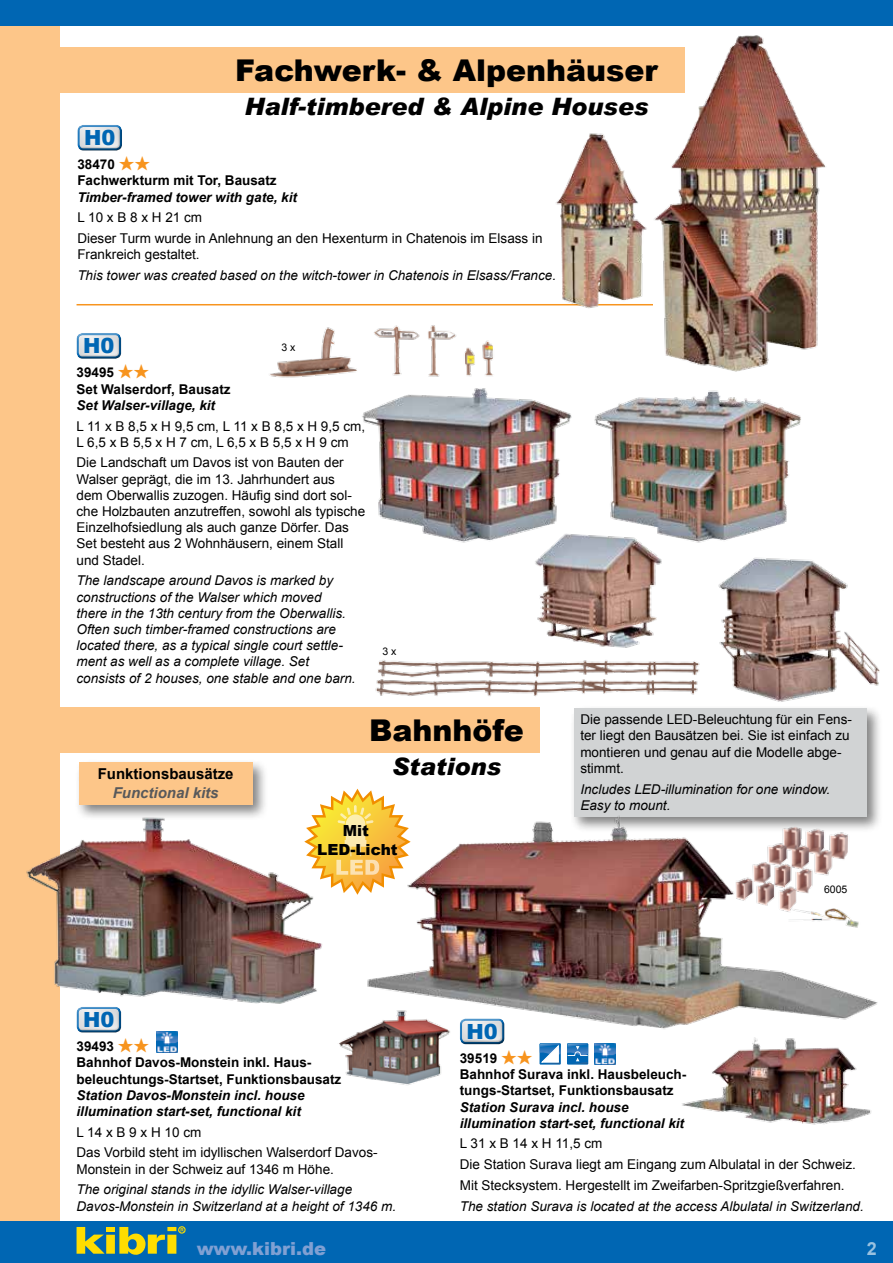
<style>
.page{position:relative;width:893px;height:1263px;background:#fff}
.page>*{position:absolute;margin:0;border:0;box-sizing:border-box;transform-origin:0 0}
.t1{font:900 30px "Arial";color:#000}
.t2{font:italic 900 24px "Arial";color:#000}
.t3{font:900 20.85px "Arial";color:#0066b3}
.t4{font:900 18px "Arial";color:#80a0d3}
.t5{font:700 18px "Arial";color:#fff}
.t6{font:900 15.3px/18.6px "Arial";color:#000;text-align:center}
.t7{font:700 15px "Arial";color:#000}
.t8{font:italic 700 15px "Arial";color:#58595b}
.t9{font:13.5px/16.2px "Arial";color:#000}
.t10{font:italic 13.5px/16.2px "Arial";color:#000}
.t11{font:700 13.5px/16.2px "Arial";color:#000}
.t12{font:italic 700 13.5px/16.2px "Arial";color:#000}
.t13{font:10.5px "Arial";color:#000}
.s1{color:#f7941e}
</style>
<div class="page">
<div style="left:43px;top:47px;width:642px;height:45px;background:#fdc689"></div>
<div style="left:0;top:0;width:60px;height:1263px;background:#fdc689"></div>
<div style="left:0;top:1221px;width:893px;height:42px;background:#0066b3"></div>
<svg style="left:77px;top:1226px;width:109px;height:29px"></svg>
<div style="left:167px;top:1235px;width:9px;height:19px;background:#fd0"></div>
<div style="left:106px;top:1235px;width:9px;height:19px;background:#fd0"></div>
<div style="left:0;top:0;width:893px;height:26px;background:#0066b3"></div>
<div style="left:43px;top:707px;width:497px;height:45px;background:#fdc689"></div>
<svg style="left:330px;top:789px;width:42px;height:104px"></svg>
<div style="left:570px;top:704px;width:313px;height:129px;background:#000;opacity:.5"></div>
<div style="left:574px;top:708px;width:293px;height:108px;background:#d1d3d4"></div>
<div style="left:75px;top:122px;width:50px;height:27px;background:#fff;opacity:.75"></div>
<div style="left:75px;top:126px;width:51px;height:27px;background:#000;opacity:.75"></div>
<img style="left:362px;top:390px;width:439px;height:153px">
<img style="left:375px;top:660px;width:343px;height:76px">
<img style="left:262px;top:305px;width:256px;height:90px">
<div style="left:74px;top:330px;width:50px;height:28px;background:#fff;opacity:.75"></div>
<div style="left:74px;top:334px;width:51px;height:27px;background:#000;opacity:.75"></div>
<img style="left:674px;top:557px;width:209px;height:150px">
<img style="left:505px;top:504px;width:222px;height:158px">
<img style="left:347px;top:791px;width:536px;height:264px">
<div style="left:457px;top:1015px;width:50px;height:28px;background:#fff;opacity:.75"></div>
<div style="left:457px;top:1019px;width:52px;height:28px;background:#000;opacity:.75"></div>
<svg style="left:567px;top:1043px;width:21px;height:21px"></svg>
<svg style="left:540px;top:1043px;width:21px;height:21px"></svg>
<img style="left:595px;top:1043px;width:21px;height:21px">
<img style="left:26px;top:800px;width:315px;height:204px">
<div style="left:74px;top:1004px;width:50px;height:27px;background:#fff;opacity:.75"></div>
<div style="left:74px;top:1008px;width:51px;height:27px;background:#000;opacity:.75"></div>
<img style="left:156px;top:1031px;width:22px;height:22px">
<div style="left:75px;top:758px;width:194px;height:63px;background:#000;opacity:.5"></div>
<div style="left:79px;top:762px;width:174px;height:43px;background:#fdc689"></div>
<hr style="left:77px;top:304px;width:576px;height:1px;background:#f7941e">
<img style="left:532px;top:133px;width:89px;height:176px">
<img style="left:621px;top:35px;width:205px;height:337px">
<img style="left:735px;top:826px;width:125px;height:103px">
<img style="left:674px;top:1033px;width:209px;height:92px">
<img style="left:327px;top:1000px;width:134px;height:85px">
<h3 class="t3" style="left:84px;top:123px;width:33px">H0</h3>
<h1 class="t1" style="left:235px;top:49px;width:424px">Fachwerk- &amp; Alpenhäuser</h1>
<h2 class="t2" style="left:244px;top:92px;width:406px">Half-timbered &amp; Alpine Houses</h2>
<p class="t11" style="left:77px;top:157px;width:201px">38470 <span class="s1">★★<br></span>Fachwerkturm mit Tor, Bausatz</p>
<p class="t12" style="left:77px;top:189px;width:221px">Timber-framed tower with gate, kit</p>
<p class="t9" style="left:77px;top:207px;width:467px;line-height:20.7px">L 10 x B 8 x H 21 cm<br>Dieser Turm wurde in Anlehnung an den Hexenturm in Chatenois im Elsass in</p>
<p class="t9" style="left:77px;top:247px;width:124px">Frankreich gestaltet.</p>
<p class="t10" style="left:77px;top:267px;width:480px">This tower was created based on the witch-tower in Chatenois in Elsass/France.</p>
<h3 class="t3" style="left:83px;top:331px;width:33px">H0</h3>
<p class="t13" style="left:281px;top:341px;width:16px">3 x</p>
<p class="t11" style="left:77px;top:365px;width:156px">39495 <span class="s1">★★<br></span>Set Walserdorf, Bausatz</p>
<p class="t12" style="left:77px;top:397px;width:140px">Set Walser-village, kit</p>
<p class="t9" style="left:77px;top:418px;width:290px">L 11 x B 8,5 x H 9,5 cm, L 11 x B 8,5 x H 9,5 cm,<br>L 6,5 x B 5,5 x H 7 cm, L 6,5 x B 5,5 x H 9 cm</p>
<p class="t9" style="left:77px;top:455px;width:290px">Die Landschaft um Davos ist von Bauten der Walser geprägt, die im 13. Jahrhundert aus<br>dem Oberwallis zuzogen. Häufig sind dort sol&shy;che Holzbauten anzutreffen, sowohl als typische Einzelhofsiedlung als auch ganze Dörfer. Das Set besteht aus 2 Wohnhäusern, einem Stall und Stadel.</p>
<p class="t10" style="left:77px;top:573px;width:281px">The landscape around Davos is marked by constructions of the Walser which moved there in the 13th century from the Oberwallis.<br>Often such timber-framed constructions are located there, as a typical single court settle&shy;ment as well as a complete village. Set consists of 2 houses, one stable and one barn.</p>
<p class="t13" style="left:382px;top:644px;width:16px">3 x</p>
<p class="t7" style="left:98px;top:764px;width:137px">Funktionsbausätze</p>
<p class="t8" style="left:113px;top:783px;width:107px">Functional kits</p>
<h1 class="t1" style="left:369px;top:709px;width:156px">Bahnhöfe</h1>
<h2 class="t2" style="left:392px;top:752px;width:111px">Stations</h2>
<p class="t6" style="left:317px;top:821px;width:82px">Mit<br>LED-Licht</p>
<p class="t9" style="left:580px;top:711px;width:273px">Die passende LED-Beleuchtung für ein Fens&shy;ter liegt den Bausätzen bei. Sie ist einfach zu montieren und genau auf die Modelle abge&shy;stimmt.</p>
<p class="t10" style="left:580px;top:781px;width:251px">Includes LED-illumination for one window.<br>Easy to mount.</p>
<p class="t13" style="left:824px;top:882px;width:25px">6005</p>
<h3 class="t3" style="left:83px;top:1004px;width:33px">H0</h3>
<p class="t11" style="left:77px;top:1039px;width:266px">39493 <span class="s1">★★<br></span>Bahnhof Davos-Monstein inkl. Haus&shy;beleuchtungs-Startset, Funktionsbausatz</p>
<p class="t12" style="left:77px;top:1087px;width:230px">Station Davos-Monstein incl. house illumination start-set, functional kit</p>
<p class="t9" style="left:77px;top:1122px;width:303px;line-height:20.7px">L 14 x B 9 x H 10 cm<br>Das Vorbild steht im idyllischen Walserdorf Davos-</p>
<p class="t9" style="left:77px;top:1161px;width:259px">Monstein in der Schweiz auf 1346 m Höhe.</p>
<p class="t10" style="left:77px;top:1182px;width:321px">The original stands in the idyllic Walser-village<br>Davos-Monstein in Switzerland at a height of 1346 m.</p>
<h3 class="t3" style="left:466px;top:1016px;width:33px">H0</h3>
<p class="t11" style="left:460px;top:1050px;width:228px">39519 <span class="s1">★★<br></span>Bahnhof Surava inkl. Hausbeleuch&shy;tungs-Startset, Funktionsbausatz</p>
<p class="t12" style="left:460px;top:1099px;width:226px">Station Surava incl. house illumination start-set, functional kit</p>
<p class="t9" style="left:460px;top:1133px;width:398px;line-height:20.7px">L 31 x B 14 x H 11,5 cm<br>Die Station Surava liegt am Eingang zum Albulatal in der Schweiz.<br>Mit Stecksystem. Hergestellt im Zweifarben-Spritzgießverfahren.</p>
<p class="t10" style="left:460px;top:1198px;width:405px">The station Surava is located at the access Albulatal in Switzerland.</p>
<h3 class="t4" style="left:197px;top:1235px;width:131px">www.kibri.de</h3>
<h3 class="t5" style="left:867px;top:1236px;width:12px">2</h3>
</div>
